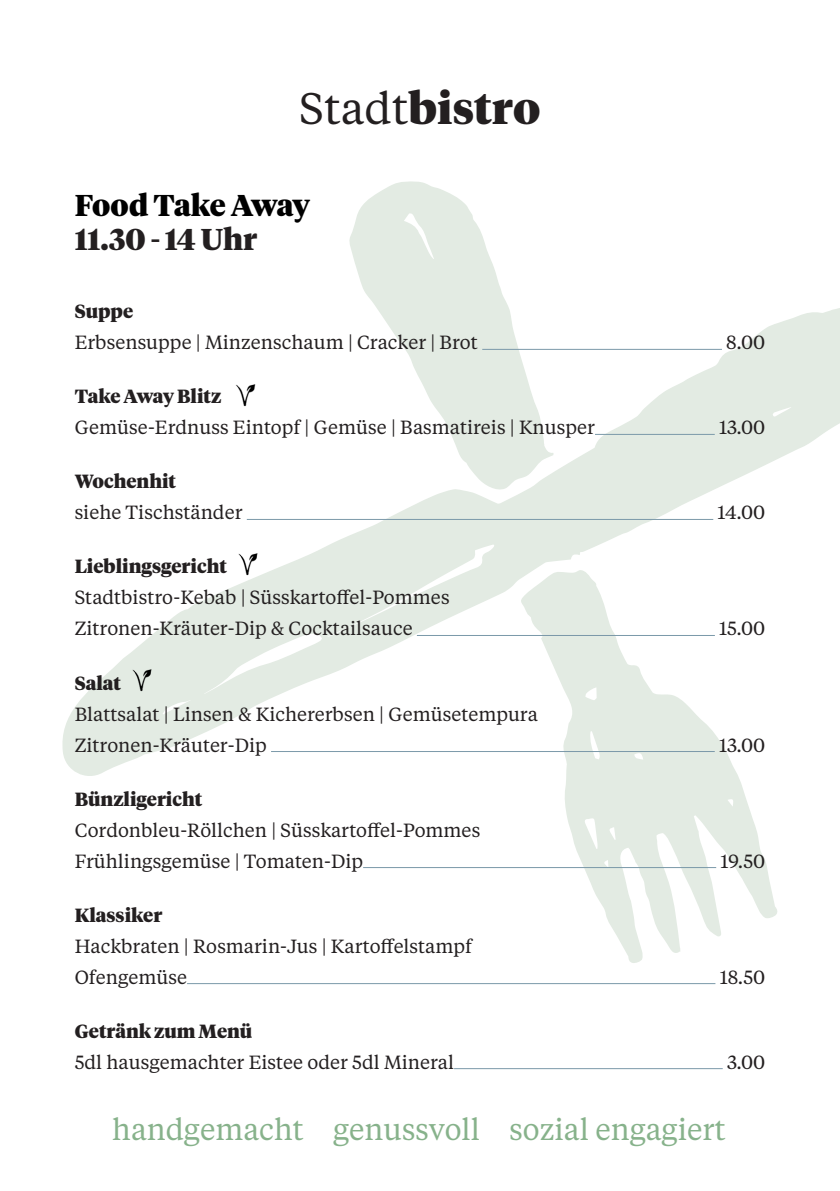
<style>
.page{position:relative;width:840px;height:1191px;background:#fff}
.page>*{position:absolute;margin:0;border:0;box-sizing:border-box;transform-origin:0 0}
.t1{font:900 44px "Tiempos Headline";color:#231f20}
.Fusszeile_Tiempos_15_17_Kopie{font:30px "Tiempos Headline";color:#87b28b}
.Titel_Tiempos_15_17{font:900 30px "Tiempos Headline";letter-spacing:-.02em;color:#000}
.Titel_Tiempos_15_17-2{font:900 30px "Tiempos Headline";color:#231f20}
.Lauftext_9_5_15_5_mittel{font:19px/31px "Tiempos Headline";color:#231f20}
.Titel_Tiempos_15_17-3{font:900 19px "Tiempos Headline";color:#231f20}
.s1{font-weight:400}
</style>
<div class="page">
<svg style="left:62px;top:308px;width:777px;height:468px"></svg>
<svg style="left:348px;top:181px;width:205px;height:311px;fill:#e3ebe3"></svg>
<svg style="left:520px;top:570px;width:258px;height:393px"></svg>
<hr style="left:482px;top:349px;width:239px;height:1px;background:#7b99a9">
<hr style="left:594px;top:434px;width:120px;height:1px;background:#7b99a9">
<hr style="left:247px;top:519px;width:465px;height:1px;background:#7b99a9">
<hr style="left:416px;top:635px;width:298px;height:1px;background:#7b99a9">
<hr style="left:271px;top:751px;width:443px;height:1px;background:#7b99a9">
<hr style="left:363px;top:867px;width:352px;height:1px;background:#7b99a9">
<hr style="left:187px;top:983px;width:528px;height:1px;background:#7b99a9">
<hr style="left:454px;top:1068px;width:268px;height:1px;background:#7b99a9">
<img style="left:225px;top:382px;width:40px;height:25px">
<img style="left:228px;top:552px;width:40px;height:25px">
<img style="left:122px;top:667px;width:39px;height:25px">
<p class="t1" style="left:299px;top:77px;width:242px"><span class="s1">Stadt</span>bistro</p>
<p class="Titel_Tiempos_15_17" style="left:75px;top:185px;width:237px">Food Take Away</p>
<p class="Titel_Tiempos_15_17-2" style="left:75px;top:219px;width:184px">11.30 - 14 Uhr</p>
<p class="Titel_Tiempos_15_17-3" style="left:75px;top:298px;width:60px">Suppe</p>
<p class="Lauftext_9_5_15_5_mittel" style="left:75px;top:326px;width:404px">Erbsensuppe | Minzenschaum | Cracker | Brot</p>
<p class="Lauftext_9_5_15_5_mittel" style="left:725px;top:326px;width:40px">8.00</p>
<p class="Titel_Tiempos_15_17-3" style="left:75px;top:383px;width:148px">Take Away Blitz</p>
<p class="Lauftext_9_5_15_5_mittel" style="left:75px;top:411px;width:521px">Gemüse-Erdnuss Eintopf | Gemüse | Basmatireis | Knusper</p>
<p class="Lauftext_9_5_15_5_mittel" style="left:718px;top:411px;width:48px">13.00</p>
<p class="Titel_Tiempos_15_17-3" style="left:75px;top:468px;width:103px">Wochenhit</p>
<p class="Lauftext_9_5_15_5_mittel" style="left:75px;top:496px;width:169px">siehe Tischständer</p>
<p class="Lauftext_9_5_15_5_mittel" style="left:717px;top:496px;width:49px">14.00</p>
<p class="Titel_Tiempos_15_17-3" style="left:75px;top:553px;width:154px">Lieblingsgericht</p>
<p class="Lauftext_9_5_15_5_mittel" style="left:75px;top:581px;width:376px">Stadtbistro-Kebab | Süsskartoffel-Pommes</p>
<p class="Lauftext_9_5_15_5_mittel" style="left:75px;top:612px;width:339px">Zitronen-Kräuter-Dip &amp; Cocktailsauce</p>
<p class="Lauftext_9_5_15_5_mittel" style="left:718px;top:612px;width:48px">15.00</p>
<p class="Titel_Tiempos_15_17-3" style="left:75px;top:669px;width:48px">Salat</p>
<p class="Lauftext_9_5_15_5_mittel" style="left:75px;top:697px;width:464px">Blattsalat | Linsen &amp; Kichererbsen | Gemüsetempura</p>
<p class="Lauftext_9_5_15_5_mittel" style="left:75px;top:728px;width:193px">Zitronen-Kräuter-Dip</p>
<p class="Lauftext_9_5_15_5_mittel" style="left:718px;top:728px;width:48px">13.00</p>
<p class="Titel_Tiempos_15_17-3" style="left:75px;top:785px;width:129px">Bünzligericht</p>
<p class="Lauftext_9_5_15_5_mittel" style="left:75px;top:813px;width:407px">Cordonbleu-Röllchen | Süsskartoffel-Pommes</p>
<p class="Lauftext_9_5_15_5_mittel" style="left:75px;top:844px;width:290px">Frühlingsgemüse | Tomaten-Dip</p>
<p class="Lauftext_9_5_15_5_mittel" style="left:720px;top:844px;width:46px">19.50</p>
<p class="Titel_Tiempos_15_17-3" style="left:75px;top:901px;width:89px">Klassiker</p>
<p class="Lauftext_9_5_15_5_mittel" style="left:75px;top:929px;width:398px">Hackbraten | Rosmarin-Jus | Kartoffelstampf<br>Ofengemüse</p>
<p class="Lauftext_9_5_15_5_mittel" style="left:719px;top:960px;width:47px">18.50</p>
<p class="Titel_Tiempos_15_17-3" style="left:75px;top:1017px;width:179px">Getränk zum Menü</p>
<p class="Lauftext_9_5_15_5_mittel" style="left:75px;top:1045px;width:380px">5dl hausgemachter Eistee oder 5dl Mineral</p>
<p class="Lauftext_9_5_15_5_mittel" style="left:726px;top:1045px;width:40px">3.00</p>
<p class="Fusszeile_Tiempos_15_17_Kopie" style="left:112px;top:1109px;width:614px">handgemacht genussvoll sozial engagiert</p>
</div>
